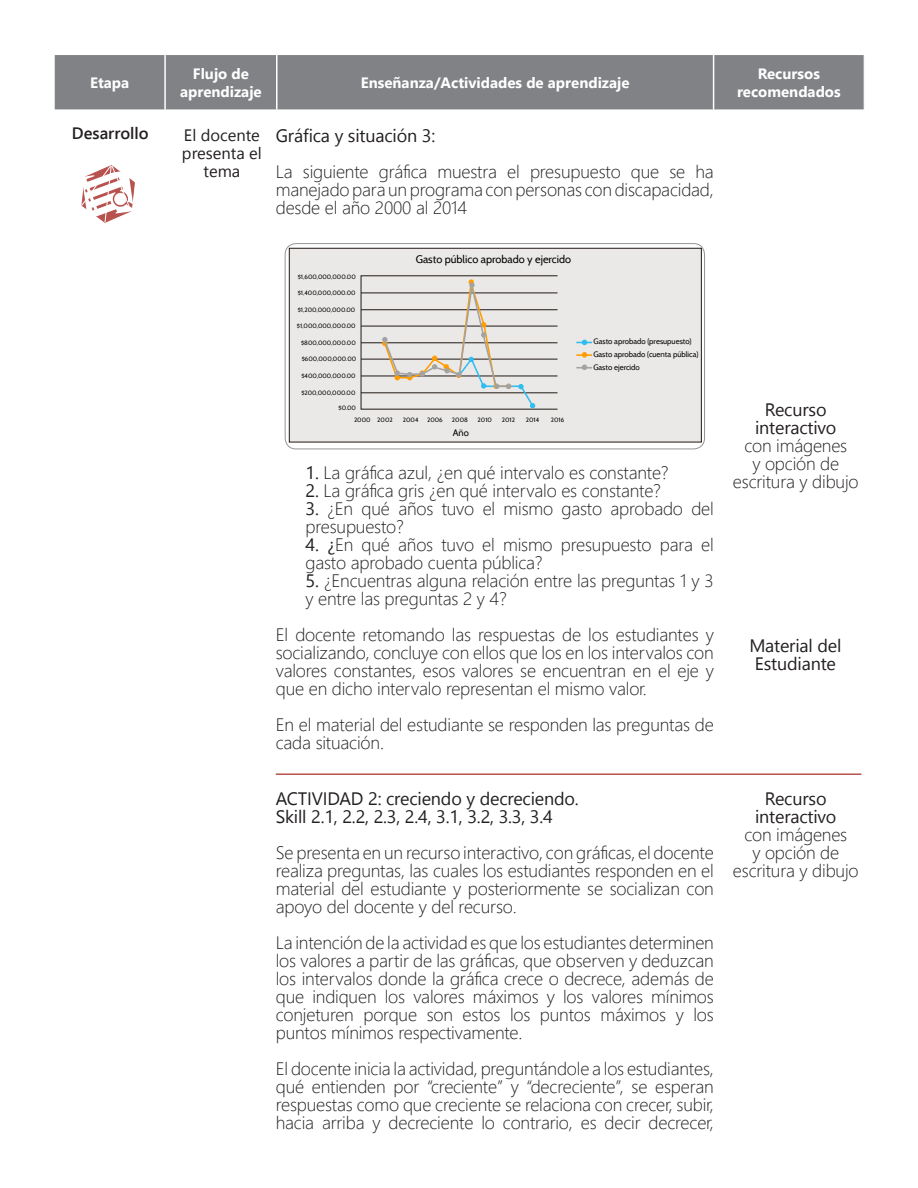
<style>
.page{position:relative;width:918px;height:1188px;background:#fff}
.page>*{position:absolute;margin:0;border:0;box-sizing:border-box;transform-origin:0 0}
.Tex_gen{font:300 18px/18px "Segoe UI";letter-spacing:-.01em;color:#231f20;text-align:justify}
.Tex_gen-2{font:18px/18px "Segoe UI";letter-spacing:-.01em;color:#231f20;text-align:center}
.Tex_gen-3{font:16.5px/18px "Segoe UI";color:#231f20;text-align:center}
.Tex_gen-4{font:600 16.5px "Segoe UI";color:#231f20}
.t1{font:700 15px/18px "Segoe UI";color:#fff;text-align:center}
.t2{font:10.95px "Cabin";color:#000}
.t3{font:9.3px "Cabin";color:#000}
.t4{font:7.8px/12.9px "Cabin";color:#000}
.t5{font:6.15px/12px "Cabin";color:#000}
.s1{font-weight:400}
</style>
<div class="page">
<div style="left:56px;top:56px;width:806px;height:53px;background:#808285"></div>
<hr style="left:164px;top:55px;width:2px;height:54px;background:#fff">
<hr style="left:276px;top:55px;width:2px;height:54px;background:#fff">
<hr style="left:713px;top:55px;width:1px;height:54px;background:#fff">
<div style="left:54px;top:54px;width:810px;height:57px;border:1px solid #fff"></div>
<svg style="left:81px;top:165px;width:54px;height:58px"></svg>
<hr style="left:276px;top:773px;width:585px;height:2px;background:#b7524f">
<div style="left:289px;top:247px;width:413px;height:196px;background:#eae9e8"></div>
<hr style="left:361px;top:293px;width:197px;height:1px;background:#211915">
<hr style="left:361px;top:309px;width:197px;height:1px;background:#211915">
<hr style="left:361px;top:326px;width:197px;height:1px;background:#211915">
<hr style="left:361px;top:343px;width:197px;height:1px;background:#211915">
<hr style="left:361px;top:359px;width:197px;height:1px;background:#211915">
<hr style="left:361px;top:376px;width:197px;height:1px;background:#211915">
<hr style="left:361px;top:393px;width:197px;height:1px;background:#211915">
<svg style="left:382px;top:276px;width:153px;height:132px;background:#dbd9d6"></svg>
<svg style="left:576px;top:340px;width:16px;height:5px"></svg>
<svg style="left:576px;top:365px;width:16px;height:5px"></svg>
<svg style="left:576px;top:352px;width:16px;height:6px"></svg>
<div style="left:285px;top:243px;width:420px;height:206px;border:1px solid #939598;border-radius:11px"></div>
<p class="t1" style="left:90px;top:73px;width:41px">Etapa</p>
<p class="t1" style="left:180px;top:64px;width:83px">Flujo de aprendizaje</p>
<p class="t1" style="left:361px;top:73px;width:270px">Enseñanza/Actividades de aprendizaje</p>
<p class="t1" style="left:737px;top:64px;width:105px">Recursos recomendados</p>
<p class="Tex_gen-3" style="left:182px;top:125px;width:81px">El docente presenta el tema</p>
<p class="Tex_gen-4" style="left:72px;top:122px;width:78px">Desarrollo</p>
<p class="Tex_gen-2" style="left:276px;top:126px;width:161px">Gráfica y situación 3:</p>
<p class="Tex_gen" style="left:276px;top:162px;width:440px">La siguiente gráfica muestra el presupuesto que se ha manejado para un programa con personas con discapacidad, desde el año 2000 al 2014</p>
<p class="t5" style="left:298px;top:271px;width:60px">$1,600,000,000.00</p>
<p class="t5" style="left:298px;top:287px;width:59px">$1,400,000,000.00</p>
<p class="t5" style="left:298px;top:303px;width:59px">$1,200,000,000.00</p>
<p class="t5" style="left:297px;top:320px;width:60px">$1,000,000,000.00</p>
<p class="t5" style="left:301px;top:337px;width:56px">$800,000,000.00</p>
<p class="t5" style="left:302px;top:353px;width:56px">$600,000,000.00</p>
<p class="t5" style="left:301px;top:370px;width:56px">$400,000,000.00</p>
<p class="t5" style="left:301px;top:387px;width:56px">$200,000,000.00</p>
<p class="t5" style="left:354px;top:402px;width:40px;text-indent:-16px">$0.00<br>2000 2002</p>
<p class="t2" style="left:416px;top:253px;width:157px">Gasto público aprobado y ejercido</p>
<p class="t5" style="left:403px;top:414px;width:17px">2004</p>
<p class="t5" style="left:427px;top:414px;width:17px">2006</p>
<p class="t5" style="left:452px;top:414px;width:17px">2008</p>
<p class="t5" style="left:478px;top:414px;width:16px">2010</p>
<p class="t5" style="left:502px;top:414px;width:15px">2012</p>
<p class="t5" style="left:526px;top:414px;width:15px">2014</p>
<p class="t5" style="left:551px;top:414px;width:15px">2016</p>
<p class="t3" style="left:453px;top:427px;width:18px">Año</p>
<p class="t4" style="left:593px;top:335px;width:107px">Gasto aprobado (presupuesto)<br>Gasto aprobado (cuenta pública)<br>Gasto ejercido</p>
<p class="Tex_gen" style="left:306px;top:463px;width:365px"><span class="s1">1.</span> La gráfica azul, ¿en qué intervalo es constante?</p>
<p class="Tex_gen" style="left:306px;top:481px;width:357px"><span class="s1">2.</span> La gráfica gris ¿en qué intervalo es constante?</p>
<p class="Tex_gen" style="left:306px;top:499px;width:410px"><span class="s1">3.</span> ¿En qué años tuvo el mismo gasto aprobado del presupuesto?</p>
<p class="Tex_gen" style="left:306px;top:535px;width:410px"><span class="s1">4. ¿</span>En qué años tuvo el mismo presupuesto para el gasto aprobado cuenta pública?</p>
<p class="Tex_gen" style="left:306px;top:571px;width:410px"><span class="s1">5.</span> ¿Encuentras alguna relación entre las preguntas 1 y 3 y entre las preguntas 2 y 4?</p>
<p class="Tex_gen" style="left:276px;top:625px;width:440px">El docente retomando las respuestas de los estudiantes y socializando, concluye con ellos que los en los intervalos con valores constantes, esos valores se encuentran en el eje y que en dicho intervalo representan el mismo valor.</p>
<p class="Tex_gen" style="left:276px;top:715px;width:440px">En el material del estudiante se responden las preguntas de cada situación.</p>
<p class="Tex_gen-2" style="left:276px;top:789px;width:305px">ACTIVIDAD 2: creciendo y decreciendo.</p>
<p class="Tex_gen-2" style="left:276px;top:807px;width:279px">Skill 2.1, 2.2, 2.3, 2.4, 3.1, 3.2, 3.3, 3.4</p>
<p class="Tex_gen" style="left:276px;top:843px;width:440px">Se presenta en un recurso interactivo, con gráficas, el docente realiza preguntas, las cuales los estudiantes responden en el material del estudiante y posteriormente se socializan con apoyo del docente y del recurso.</p>
<p class="Tex_gen" style="left:276px;top:933px;width:440px">La intención de la actividad es que los estudiantes determinen los valores a partir de las gráficas, que observen y deduzcan los intervalos donde la gráfica crece o decrece, además de que indiquen los valores máximos y los valores mínimos conjeturen porque son estos los puntos máximos y los puntos mínimos respectivamente.</p>
<p class="Tex_gen" style="left:276px;top:1059px;width:440px">El docente inicia la actividad, preguntándole a los estudiantes, qué entienden por “creciente” y “decreciente”, se esperan respuestas como que creciente se relaciona con crecer, subir, hacia arriba y decreciente lo contrario, es decir decrecer,</p>
<p class="Tex_gen" style="left:733px;top:400px;width:127px;text-align:center"><span class="s1">Recurso interactivo<br></span>con imágenes<br>y opción de escritura y dibujo</p>
<p class="Tex_gen-2" style="left:749px;top:636px;width:94px">Material del<br>Estudiante</p>
<p class="Tex_gen" style="left:733px;top:789px;width:127px;text-align:center"><span class="s1">Recurso interactivo<br></span>con imágenes<br>y opción de escritura y dibujo</p>
</div>
